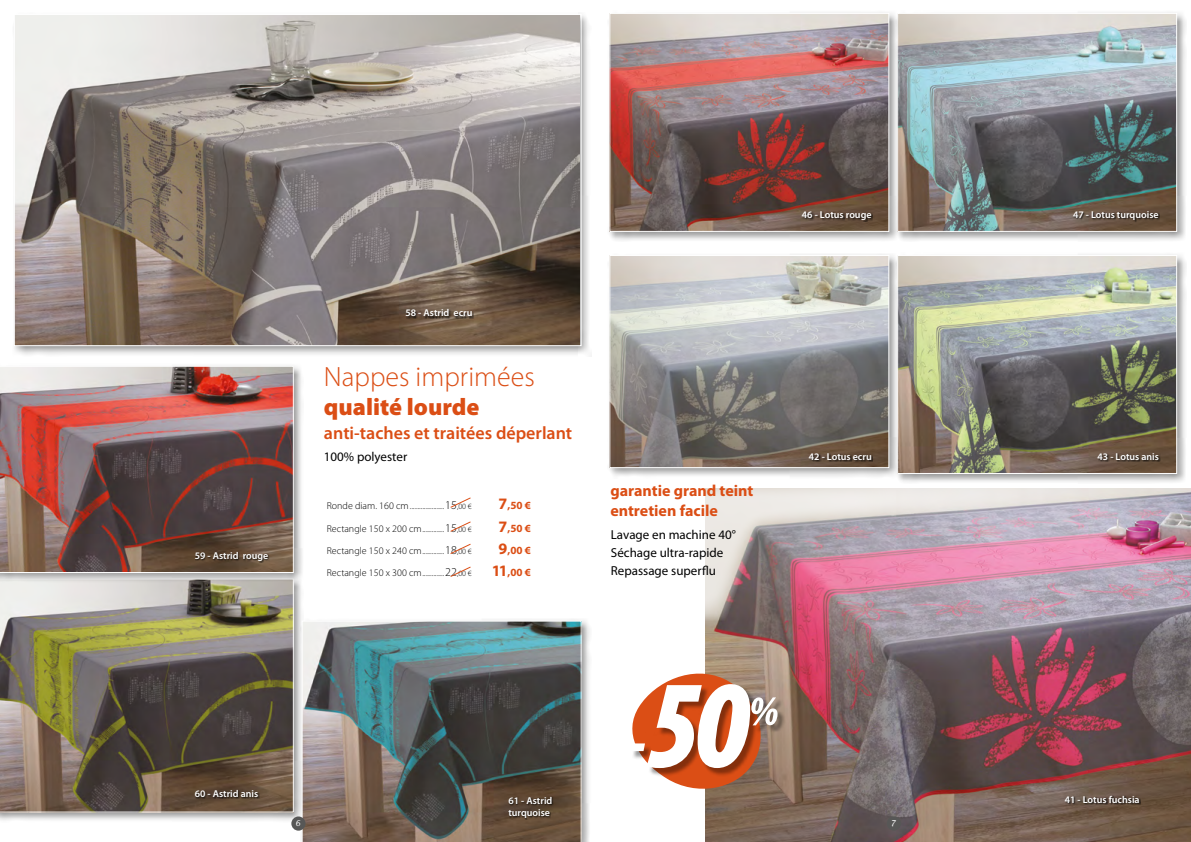
<style>
.page{position:relative;width:1191px;height:842px;background:#fff}
.page>*{position:absolute;margin:0;border:0;box-sizing:border-box;transform-origin:0 0}
.t1{font:300 28px "Myriad Pro";color:#db4e15}
.t2{font:900 24px "Myriad Pro";color:#db4e15}
.t3{font:600 18px "Myriad Pro";color:#db4e15}
.t4{font:700 16px/20px "Myriad Pro";color:#db4e15}
.t5{font:13px/18px "Myriad Pro";color:#000}
.t6{font:700 11px "Myriad Pro";color:#db4e15}
.t7{font:600 10px/12px "Myriad Pro";color:#fff}
.t8{font:300 10px "Myriad Pro";color:#000}
.t9{font:300 9px "Myriad Pro";color:#000}
.t10{font:italic 8px "Lucida Handwriting";color:#fff}
.s1{font-size:10px}
.s2{font-size:12px}
.s3{font-size:8px}
.s4{font-size:16px}
.s5{font-size:9px}
.s6{font-weight:700;font-size:16px;color:#db4e15}
.s7{font-weight:700;font-size:11px;color:#db4e15}
</style>
<div class="page">
<div style="left:0;top:576px;width:303px;height:246px;background:#000;opacity:.4"></div>
<img style="left:0;top:583px;width:293px;height:229px">
<div style="left:300px;top:618px;width:291px;height:224px;background:#000;opacity:.4"></div>
<img style="left:302px;top:621px;width:279px;height:221px">
<div style="left:0;top:363px;width:303px;height:220px;background:#000;opacity:.4"></div>
<img style="left:0;top:366px;width:293px;height:207px">
<div style="left:12px;top:12px;width:580px;height:344px;background:#000;opacity:.4"></div>
<img style="left:16px;top:16px;width:563px;height:328px">
<div style="left:607px;top:253px;width:292px;height:225px;background:#000;opacity:.4"></div>
<img style="left:611px;top:257px;width:276px;height:209px">
<div style="left:609px;top:255px;width:280px;height:213px;border:1px solid #fff"></div>
<div style="left:895px;top:11px;width:292px;height:231px;background:#000;opacity:.4"></div>
<img style="left:899px;top:15px;width:275px;height:215px">
<div style="left:897px;top:13px;width:279px;height:219px;border:1px solid #fff"></div>
<div style="left:895px;top:253px;width:292px;height:231px;background:#000;opacity:.4"></div>
<img style="left:899px;top:257px;width:275px;height:215px">
<div style="left:897px;top:255px;width:279px;height:219px;border:1px solid #fff"></div>
<img style="left:705px;top:621px;width:486px;height:221px">
<div style="left:607px;top:11px;width:292px;height:231px;background:#000;opacity:.4"></div>
<img style="left:611px;top:15px;width:276px;height:215px">
<div style="left:609px;top:13px;width:280px;height:219px;border:1px solid #fff"></div>
<div style="left:809px;top:454px;width:64px;height:8px;background:#000;opacity:.75"></div>
<div style="left:1098px;top:454px;width:62px;height:8px;background:#000;opacity:.75"></div>
<div style="left:195px;top:790px;width:65px;height:9px;background:#000;opacity:.75"></div>
<div style="left:195px;top:551px;width:75px;height:12px;background:#000;opacity:.75"></div>
<div style="left:406px;top:309px;width:68px;height:9px;background:#000;opacity:.75"></div>
<div style="left:508px;top:797px;width:46px;height:23px;background:#000;opacity:.75"></div>
<div style="left:802px;top:212px;width:71px;height:10px;background:#000;opacity:.75"></div>
<div style="left:1073px;top:212px;width:87px;height:10px;background:#000;opacity:.75"></div>
<div style="left:291px;top:816px;width:14px;height:15px;background:#575756;border-radius:50%"></div>
<div style="left:887px;top:816px;width:14px;height:15px;background:#575756;border-radius:50%"></div>
<img style="left:705px;top:479px;width:486px;height:142px">
<div style="left:1065px;top:795px;width:76px;height:9px;background:#000;opacity:.75"></div>
<svg style="left:632px;top:655px;width:157px;height:154px"></svg>
<svg style="left:450px;top:497px;width:21px;height:11px"></svg>
<svg style="left:450px;top:521px;width:21px;height:11px"></svg>
<svg style="left:450px;top:543px;width:21px;height:11px"></svg>
<svg style="left:450px;top:566px;width:21px;height:11px"></svg>
<p class="t7" style="left:195px;top:549px;width:75px">59 - Astrid rouge</p>
<p class="t7" style="left:405px;top:307px;width:68px">58 - Astrid ecru</p>
<h1 class="t1" style="left:324px;top:360px;width:212px">Nappes imprimées</h1>
<h2 class="t2" style="left:324px;top:391px;width:157px">qualité lourde</h2>
<h3 class="t3" style="left:324px;top:421px;width:250px">anti-taches et traitées déperlant</h3>
<h3 class="t5" style="left:324px;top:447px;width:85px">100% polyester</h3>
<p class="t9" style="left:327px;top:501px;width:147px"><span class="s1">Ronde diam. 160 cm</span>......................<span class="s2">15</span><span class="s3">,00 €</span></p>
<p class="t6" style="left:498px;top:499px;width:34px"><span class="s4">7</span>,50 €</p>
<p class="t8" style="left:327px;top:522px;width:147px">Rectangle 150 x 200 cm<span class="s5">..............</span><span class="s2">15</span><span class="s3">,00 €</span></p>
<p class="t6" style="left:498px;top:521px;width:34px"><span class="s4">7</span>,50 €</p>
<p class="t8" style="left:327px;top:544px;width:147px">Rectangle 150 x 240 cm<span class="s5">..............</span><span class="s2">18</span><span class="s3">,00 €</span></p>
<p class="t6" style="left:498px;top:543px;width:34px"><span class="s4">9</span>,00 €</p>
<p class="t8" style="left:327px;top:567px;width:206px">Rectangle 150 x 300 cm<span class="s5">..............</span><span class="s2">22</span><span class="s3">,00 €</span> <span class="s6">11</span><span class="s7">,00 €</span></p>
<h3 class="t4" style="left:610px;top:480px;width:145px">garantie grand teint entretien facile</h3>
<h3 class="t5" style="left:611px;top:525px;width:126px">Lavage en machine 40°<br>Séchage ultra-rapide<br>Repassage superflu</h3>
<p class="t7" style="left:802px;top:208px;width:71px">46 - Lotus rouge</p>
<p class="t7" style="left:1073px;top:209px;width:87px">47 - Lotus turquoise</p>
<p class="t7" style="left:809px;top:450px;width:64px">42 - Lotus ecru</p>
<p class="t7" style="left:1097px;top:450px;width:63px">43 - Lotus anis</p>
<p class="t7" style="left:195px;top:787px;width:65px">60 - Astrid anis</p>
<p class="t7" style="left:508px;top:794px;width:45px">61 - Astrid turquoise</p>
<p class="t10" style="left:295px;top:819px;width:7px">6</p>
<p class="t10" style="left:890px;top:819px;width:7px">7</p>
<p class="t7" style="left:1064px;top:793px;width:76px">41 - Lotus fuchsia</p>
</div>
